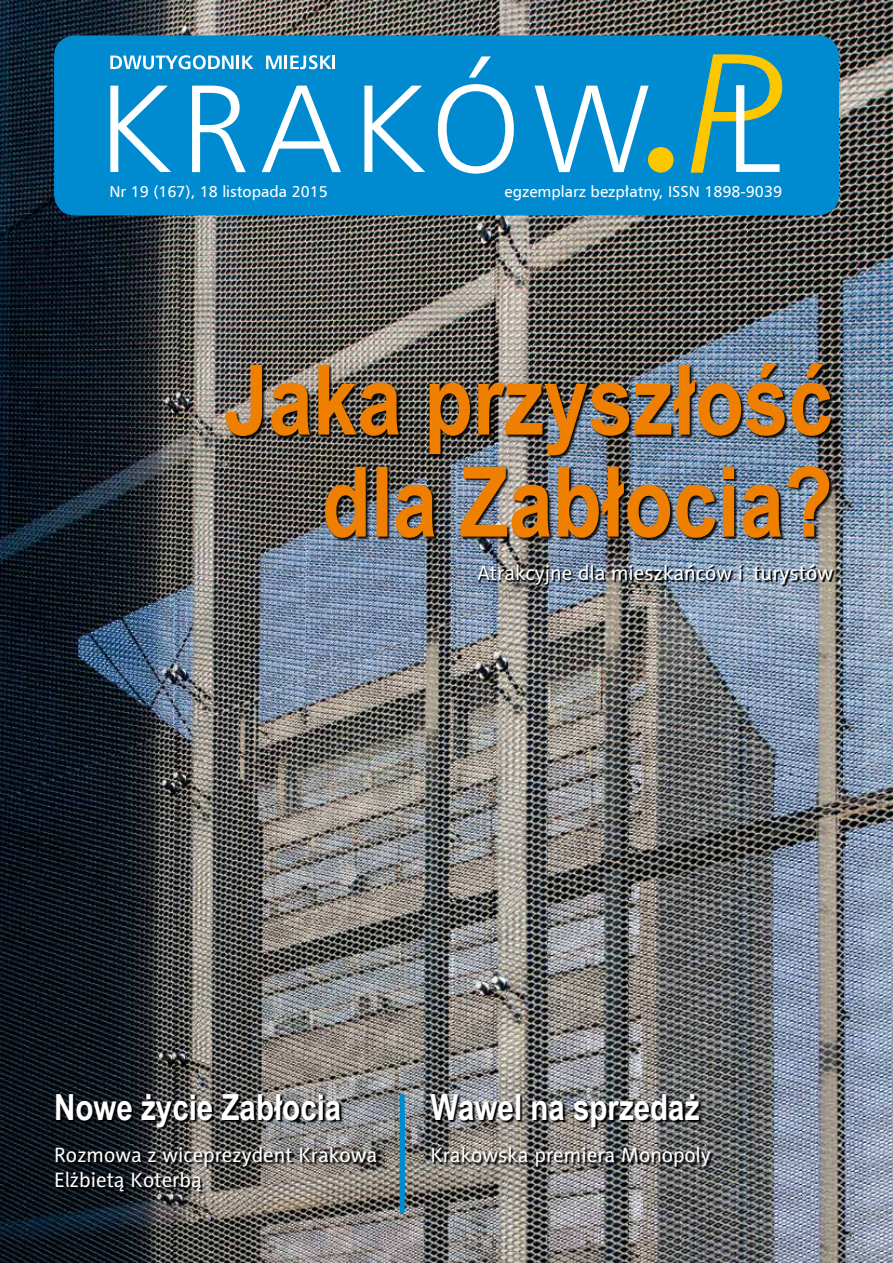
<style>
.page{position:relative;width:893px;height:1263px;background:#fff}
.page>*{position:absolute;margin:0;border:0;box-sizing:border-box;transform-origin:0 0}
.t1{font:700 97.5px/102px "Arial Narrow";color:#ee7f00;text-align:right}
.t2{font:700 36px "Arial Narrow";color:#fff}
.t3{font:21px/25.2px "Naomi Sans EFN";color:#fff}
.t4{font:15.75px "Humnst 777 EU";color:#fff}
</style>
<div class="page">
<img style="left:0;top:0;width:893px;height:1263px">
<div style="left:54px;top:35px;width:785px;height:180px;background:#008bd0;border-radius:21px"></div>
<svg style="left:110px;top:55px;width:143px;height:14px"></svg>
<svg style="left:266px;top:55px;width:69px;height:14px"></svg>
<svg style="left:110px;top:86px;width:61px;height:86px"></svg>
<svg style="left:192px;top:86px;width:54px;height:86px"></svg>
<svg style="left:262px;top:86px;width:79px;height:86px"></svg>
<svg style="left:364px;top:86px;width:61px;height:86px"></svg>
<svg style="left:438px;top:56px;width:76px;height:118px"></svg>
<svg style="left:535px;top:86px;width:114px;height:86px"></svg>
<div style="left:648px;top:148px;width:25px;height:24px;background:#fdc700;border-radius:50%"></div>
<div style="left:648px;top:147px;width:25px;height:25px;border:1px solid #fdc700;border-radius:50%"></div>
<svg style="left:690px;top:54px;width:92px;height:119px"></svg>
<div style="left:226px;top:363px;width:609px;height:178px;background:#000;opacity:.9"></div>
<svg style="left:56px;top:1094px;width:323px;height:101px;background:#4b4b4a"></svg>
<svg style="left:400px;top:1092px;width:5px;height:122px"></svg>
<img style="left:478px;top:565px;width:357px;height:21px">
<svg style="left:431px;top:1095px;width:282px;height:74px;background:#61605e"></svg>
<p class="t4" style="left:109px;top:182px;width:220px">Nr 19 (167), 18 listopada 2015</p>
<p class="t4" style="left:505px;top:182px;width:279px">egzemplarz bezpłatny, ISSN 1898-9039</p>
<h1 class="t1" style="left:224px;top:351px;width:610px">Jaka przyszłość dla Zabłocia?</h1>
<p class="t3" style="left:477px;top:560px;width:357px">Atrakcyjne dla mieszkańców i turystów</p>
<h2 class="t2" style="left:54px;top:1086px;width:289px">Nowe życie Zabłocia</h2>
<p class="t3" style="left:54px;top:1142px;width:324px">Rozmowa z wiceprezydent Krakowa<br>Elżbietą Koterbą</p>
<h2 class="t2" style="left:430px;top:1086px;width:271px">Wawel na sprzedaż</h2>
<p class="t3" style="left:430px;top:1142px;width:282px">Krakowska premiera Monopoly</p>
</div>
